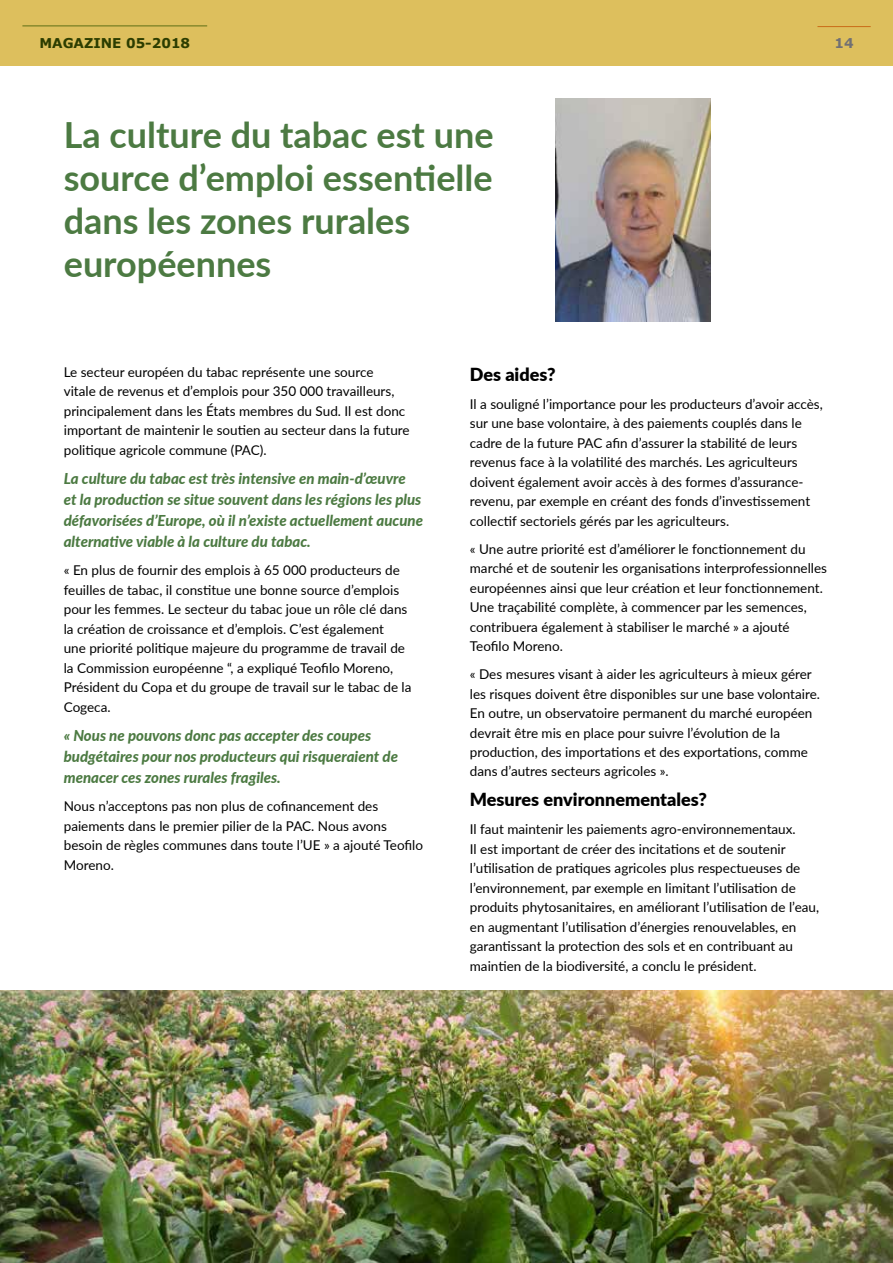
<style>
.page{position:relative;width:893px;height:1263px;background:#fff}
.page>*{position:absolute;margin:0;border:0;box-sizing:border-box;transform-origin:0 0}
.t1{font:700 36px/43.2px "Lato";color:#4c7a42}
.t2{font:900 18px "Lato";color:#000}
.t3{font:italic 800 15px/21px "Lato";color:#4c7a42}
.t4{font:13.5px/19.5px "Lato";color:#000}
.t5{font:700 13.5px "Verdana";color:#2c3d00}
.t6{font:700 13.5px "Verdana";color:#717073}
</style>
<div class="page">
<div style="left:0;top:0;width:893px;height:66px;background:#ddbf5d"></div>
<hr style="left:22px;top:26px;width:185px;height:1px;background:#5e6f15">
<hr style="left:817px;top:26px;width:54px;height:1px;background:#ca6c18">
<img style="left:555px;top:99px;width:155px;height:222px">
<img style="left:0;top:990px;width:893px;height:273px">
<p class="t5" style="left:39px;top:34px;width:152px">MAGAZINE 05-2018</p>
<p class="t6" style="left:834px;top:35px;width:21px">14</p>
<h1 class="t1" style="left:64px;top:111px;width:431px">La culture du tabac est une source d’emploi essentielle dans les zones rurales européennes</h1>
<p class="t4" style="left:64px;top:362px;width:347px">Le secteur européen du tabac représente une source<br>vitale de revenus et d’emplois pour 350 000 travailleurs, principalement dans les États membres du Sud. Il est donc important de maintenir le soutien au secteur dans la future politique agricole commune (PAC).</p>
<p class="t3" style="left:64px;top:468px;width:361px">La culture du tabac est très intensive en main-d’œuvre<br>et la production se situe souvent dans les régions les plus défavorisées d’Europe, où il n’existe actuellement aucune alternative viable à la culture du tabac.</p>
<p class="t4" style="left:64px;top:560px;width:349px">« En plus de fournir des emplois à 65 000 producteurs de feuilles de tabac, il constitue une bonne source d’emplois pour les femmes. Le secteur du tabac joue un rôle clé dans la création de croissance et d’emplois. C’est également<br>une priorité politique majeure du programme de travail de la Commission européenne “, a expliqué Teofilo Moreno, Président du Copa et du groupe de travail sur le tabac de la Cogeca.</p>
<p class="t3" style="left:64px;top:725px;width:336px">« Nous ne pouvons donc pas accepter des coupes budgétaires pour nos producteurs qui risqueraient de menacer ces zones rurales fragiles.</p>
<p class="t4" style="left:64px;top:796px;width:361px">Nous n’acceptons pas non plus de cofinancement des paiements dans le premier pilier de la PAC. Nous avons besoin de règles communes dans toute l’UE » a ajouté Teofilo Moreno.</p>
<h2 class="t2" style="left:470px;top:360px;width:87px">Des aides?</h2>
<p class="t4" style="left:470px;top:393px;width:354px">Il a souligné l’importance pour les producteurs d’avoir accès, sur une base volontaire, à des paiements couplés dans le cadre de la future PAC afin d’assurer la stabilité de leurs revenus face à la volatilité des marchés. Les agriculteurs doivent également avoir accès à des formes d’assurance&shy;revenu, par exemple en créant des fonds d’investissement collectif sectoriels gérés par les agriculteurs.</p>
<p class="t4" style="left:470px;top:538px;width:359px">« Une autre priorité est d’améliorer le fonctionnement du marché et de soutenir les organisations interprofessionnelles européennes ainsi que leur création et leur fonctionnement.<br>Une traçabilité complète, à commencer par les semences, contribuera également à stabiliser le marché » a ajouté Teofilo Moreno.</p>
<p class="t4" style="left:470px;top:664px;width:352px">« Des mesures visant à aider les agriculteurs à mieux gérer les risques doivent être disponibles sur une base volontaire.<br>En outre, un observatoire permanent du marché européen devrait être mis en place pour suivre l’évolution de la production, des importations et des exportations, comme dans d’autres secteurs agricoles ».</p>
<h2 class="t2" style="left:470px;top:786px;width:239px">Mesures environnementales?</h2>
<p class="t4" style="left:470px;top:819px;width:351px">Il faut maintenir les paiements agro-environnementaux.<br>Il est important de créer des incitations et de soutenir l’utilisation de pratiques agricoles plus respectueuses de l’environnement, par exemple en limitant l’utilisation de produits phytosanitaires, en améliorant l’utilisation de l’eau, en augmentant l’utilisation d’énergies renouvelables, en garantissant la protection des sols et en contribuant au maintien de la biodiversité, a conclu le président.</p>
</div>
